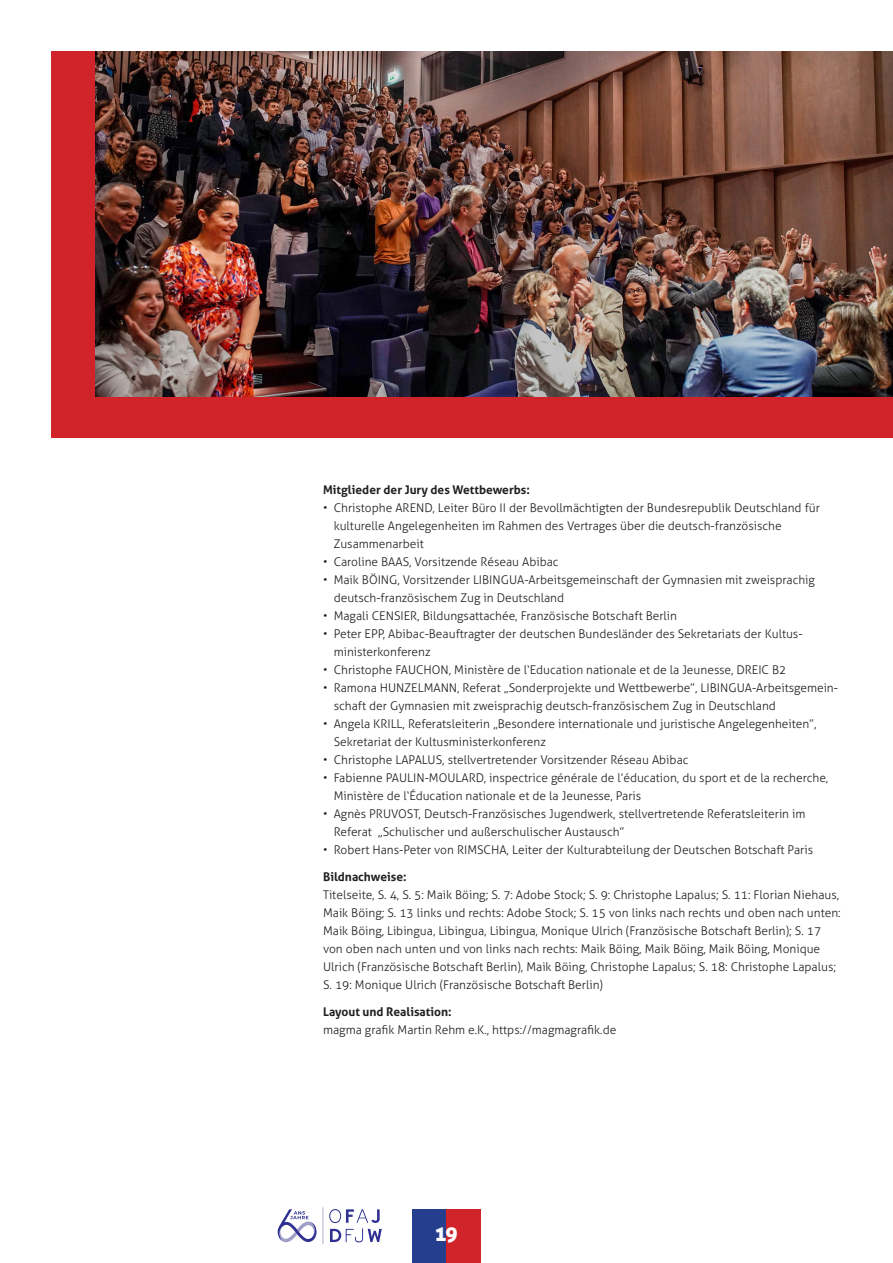
<style>
.page{position:relative;width:893px;height:1263px;background:#fff}
.page>*{position:absolute;margin:0;border:0;box-sizing:border-box;transform-origin:0 0}
.t1{font:21px "Aller Display";color:#fff}
.t2{font:300 12px/18px "Aller";color:#231f20}
.t3{font:700 12px "Aller";color:#231f20}
</style>
<div class="page">
<div style="left:412px;top:1209px;width:34px;height:54px;background:#253f8e"></div>
<div style="left:446px;top:1209px;width:34px;height:54px;background:#d1232a"></div>
<svg style="left:329px;top:1209px;width:53px;height:33px"></svg>
<svg style="left:278px;top:1209px;width:39px;height:33px"></svg>
<hr style="left:323px;top:1207px;width:1px;height:37px;background:#9f9fc7">
<div style="left:51px;top:51px;width:842px;height:386px;background:#d1232a"></div>
<img style="left:96px;top:51px;width:797px;height:345px">
<p class="t3" style="left:323px;top:482px;width:208px">Mitglieder der Jury des Wettbewerbs:</p>
<p class="t2" style="left:334px;top:498px;width:488px;text-indent:-11px">• Christophe AREND, Leiter Büro II der Bevollmächtigten der Bundesrepublik Deutschland für kulturelle Angelegenheiten im Rahmen des Vertrages über die deutsch-französische<br>Zusammenarbeit</p>
<p class="t2" style="left:323px;top:552px;width:237px">• Caroline BAAS, Vorsitzende Réseau Abibac</p>
<p class="t2" style="left:334px;top:570px;width:483px;text-indent:-11px">• Maik BÖING, Vorsitzender LIBINGUA-Arbeitsgemeinschaft der Gymnasien mit zweisprachig deutsch-französischem Zug in Deutschland</p>
<p class="t2" style="left:323px;top:606px;width:355px">• Magali CENSIER, Bildungsattachée, Französische Botschaft Berlin</p>
<p class="t2" style="left:323px;top:624px;width:481px">• Peter EPP, Abibac-Beauftragter der deutschen Bundesländer des Sekretariats der Kultus--ministerkonferenz</p>
<p class="t2" style="left:323px;top:660px;width:465px">• Christophe FAUCHON, Ministère de l‘Education nationale et de la Jeunesse, DREIC B2</p>
<p class="t2" style="left:334px;top:678px;width:506px;text-indent:-11px">• Ramona HUNZELMANN, Referat „Sonderprojekte und Wettbewerbe”, LIBINGUA-Arbeitsgemein&shy;schaft der Gymnasien mit zweisprachig deutsch-französischem Zug in Deutschland</p>
<p class="t2" style="left:334px;top:714px;width:484px;text-indent:-11px">• Angela KRILL, Referatsleiterin „Besondere internationale und juristische Angelegenheiten”,<br>Sekretariat der Kultusministerkonferenz</p>
<p class="t2" style="left:323px;top:750px;width:367px">• Christophe LAPALUS, stellvertretender Vorsitzender Réseau Abibac</p>
<p class="t2" style="left:334px;top:768px;width:496px;text-indent:-11px">• Fabienne PAULIN-MOULARD, inspectrice générale de l’éducation, du sport et de la recherche,<br>Ministère de l‘Éducation nationale et de la Jeunesse, Paris</p>
<p class="t2" style="left:334px;top:804px;width:473px;text-indent:-11px">• Agnès PRUVOST, Deutsch-Französisches Jugendwerk, stellvertretende Referatsleiterin im<br>Referat „Schulischer und außerschulischer Austausch”</p>
<p class="t2" style="left:323px;top:840px;width:491px">• Robert Hans-Peter von RIMSCHA, Leiter der Kulturabteilung der Deutschen Botschaft Paris</p>
<p class="t3" style="left:323px;top:869px;width:85px">Bildnachweise:</p>
<p class="t2" style="left:323px;top:885px;width:519px">Titelseite, S. 4, S. 5: Maik Böing; S. 7: Adobe Stock; S. 9: Christophe Lapalus; S. 11: Florian Niehaus, Maik Böing; S. 13 links und rechts: Adobe Stock; S. 15 von links nach rechts und oben nach unten:<br>Maik Böing, Libingua, Libingua, Libingua, Monique Ulrich (Französische Botschaft Berlin); S. 17 von oben nach unten und von links nach rechts: Maik Böing, Maik Böing, Maik Böing, Monique Ulrich (Französische Botschaft Berlin), Maik Böing, Christophe Lapalus; S. 18: Christophe Lapalus; S. 19: Monique Ulrich (Französische Botschaft Berlin)</p>
<p class="t3" style="left:323px;top:1004px;width:130px">Layout und Realisation:</p>
<p class="t2" style="left:323px;top:1020px;width:295px">magma grafik Martin Rehm e.K., https://magmagrafik.de</p>
<h1 class="t1" style="left:435px;top:1220px;width:24px">19</h1>
</div>
